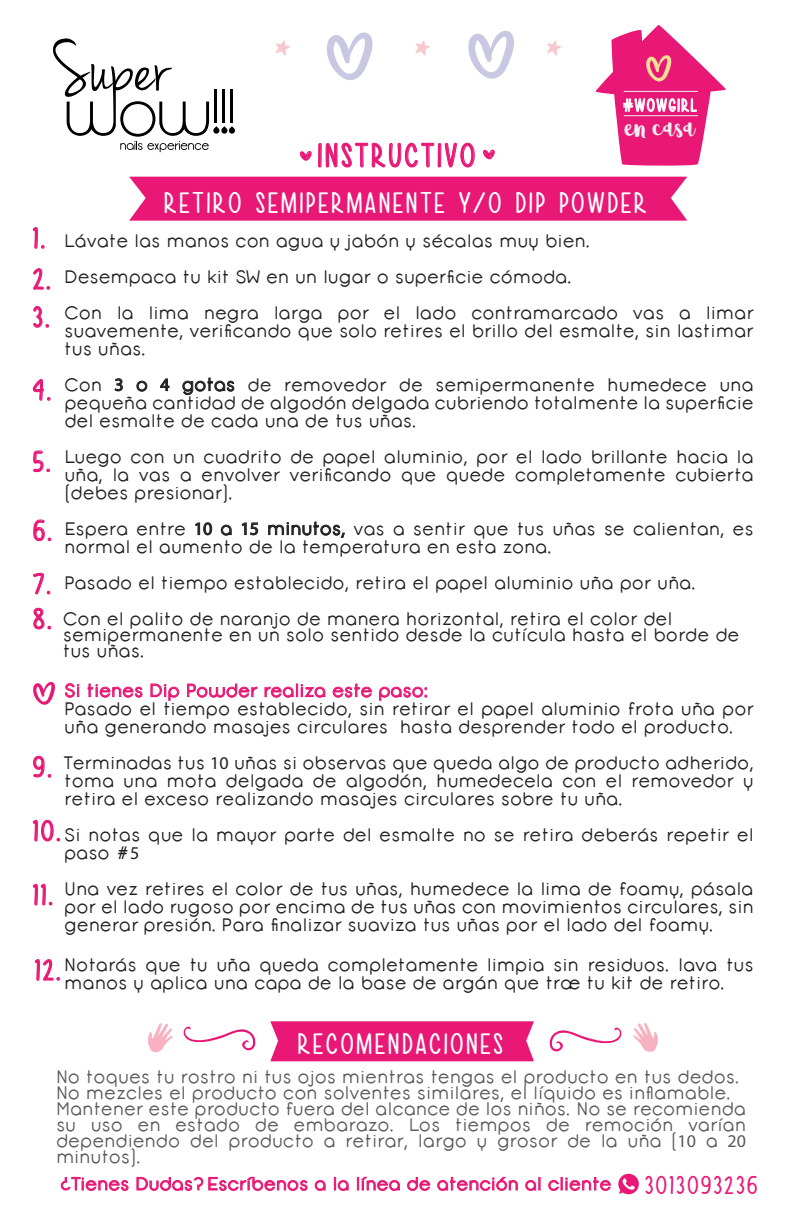
<style>
.page{position:relative;width:790px;height:1224px;background:#fff}
.page>*{position:absolute;margin:0;border:0;box-sizing:border-box;transform-origin:0 0}
.t1{font:37.4px "Wildemount";color:#eeeef0}
.t2{font:34px "Mf Hey Pretty Girl";letter-spacing:.1em;color:#e91775}
.t3{font:30px "Mf Hey Pretty Girl";letter-spacing:.1em;color:#fff}
.t4{font:29.6px/63.8px "Mf Hey Pretty Girl";color:#e91775}
.t5{font:25.8px "Mf Hey Pretty Girl";letter-spacing:.1em;color:#e91775}
.t6{font:18.2px "Mf Hey Pretty Girl";letter-spacing:.1em;color:#fff}
.t7{font:18px/18px "Opificio";color:#231f20}
.t8{font:18px/16px "Opificio";color:#575a5b}
.t9{font:18px "Opificio";color:#e91775}
.s1{font-family:"Myriad Pro"}
</style>
<div class="page">
<svg style="left:468px;top:31px;width:46px;height:48px"></svg>
<svg style="left:327px;top:32px;width:46px;height:48px"></svg>
<svg style="left:415px;top:40px;width:15px;height:16px"></svg>
<svg style="left:547px;top:40px;width:15px;height:16px"></svg>
<svg style="left:276px;top:40px;width:14px;height:16px"></svg>
<div style="left:129px;top:177px;width:558px;height:44px;background:#e91775"></div>
<svg style="left:53px;top:38px;width:182px;height:114px"></svg>
<svg style="left:595px;top:25px;width:131px;height:141px"></svg>
<svg style="left:299px;top:142px;width:176px;height:26px"></svg>
<svg style="left:482px;top:149px;width:13px;height:11px"></svg>
<svg style="left:114px;top:378px;width:9px;height:14px"></svg>
<svg style="left:136px;top:380px;width:12px;height:12px"></svg>
<svg style="left:160px;top:378px;width:10px;height:14px"></svg>
<svg style="left:182px;top:377px;width:53px;height:19px"></svg>
<svg style="left:195px;top:522px;width:18px;height:14px"></svg>
<svg style="left:220px;top:524px;width:12px;height:12px"></svg>
<svg style="left:241px;top:522px;width:18px;height:14px"></svg>
<svg style="left:268px;top:521px;width:77px;height:17px"></svg>
<svg style="left:65px;top:683px;width:15px;height:15px"></svg>
<svg style="left:87px;top:683px;width:56px;height:15px"></svg>
<svg style="left:150px;top:683px;width:30px;height:18px"></svg>
<svg style="left:187px;top:683px;width:71px;height:15px"></svg>
<svg style="left:264px;top:683px;width:62px;height:15px"></svg>
<svg style="left:332px;top:683px;width:40px;height:15px"></svg>
<svg style="left:379px;top:686px;width:49px;height:15px"></svg>
<svg style="left:33px;top:227px;width:12px;height:22px"></svg>
<svg style="left:33px;top:268px;width:17px;height:22px"></svg>
<svg style="left:33px;top:306px;width:16px;height:22px"></svg>
<svg style="left:33px;top:379px;width:18px;height:22px"></svg>
<svg style="left:33px;top:450px;width:17px;height:22px"></svg>
<svg style="left:33px;top:519px;width:19px;height:22px"></svg>
<svg style="left:33px;top:573px;width:18px;height:22px"></svg>
<svg style="left:33px;top:607px;width:18px;height:23px"></svg>
<svg style="left:33px;top:755px;width:19px;height:23px"></svg>
<svg style="left:33px;top:820px;width:27px;height:22px"></svg>
<svg style="left:33px;top:884px;width:20px;height:22px"></svg>
<svg style="left:35px;top:959px;width:25px;height:22px"></svg>
<div style="left:270px;top:1021px;width:264px;height:40px;background:#e91775"></div>
<svg style="left:183px;top:1026px;width:73px;height:25px"></svg>
<svg style="left:549px;top:1027px;width:73px;height:25px"></svg>
<svg style="left:33px;top:681px;width:22px;height:24px"></svg>
<svg style="left:633px;top:1023px;width:25px;height:29px"></svg>
<svg style="left:60px;top:1176px;width:69px;height:15px"></svg>
<svg style="left:136px;top:1176px;width:172px;height:15px"></svg>
<svg style="left:314px;top:1180px;width:12px;height:11px"></svg>
<svg style="left:334px;top:1177px;width:15px;height:14px"></svg>
<svg style="left:357px;top:1176px;width:43px;height:15px"></svg>
<svg style="left:407px;top:1176px;width:24px;height:15px"></svg>
<svg style="left:437px;top:1176px;width:81px;height:15px"></svg>
<svg style="left:525px;top:1177px;width:16px;height:14px"></svg>
<svg style="left:548px;top:1176px;width:63px;height:15px"></svg>
<svg style="left:148px;top:1023px;width:25px;height:30px"></svg>
<svg style="left:618px;top:1174px;width:21px;height:20px"></svg>
<h2 class="t2" style="left:318px;top:135px;width:158px">INSTRUCTIVO</h2>
<p class="t6" style="left:623px;top:94px;width:75px">#WOWGIRL</p>
<h1 class="t1" style="left:624px;top:109px;width:72px">en casa</h1>
<h3 class="t4" style="left:33px;top:218px;width:18px;line-height:41px">1.<br>2.</h3>
<h3 class="t4" style="left:33px;top:286px;width:17px">3.</h3>
<h3 class="t4" style="left:33px;top:359px;width:19px">4.</h3>
<h3 class="t4" style="left:33px;top:430px;width:18px">5.</h3>
<h3 class="t4" style="left:33px;top:504px;width:20px;line-height:53.4px">6.<br>7.</h3>
<h3 class="t4" style="left:33px;top:587px;width:19px">8.</h3>
<h3 class="t3" style="left:164px;top:185px;width:484px">RETIRO SEMIPERMANENTE Y/O DIP POWDER</h3>
<p class="t7" style="left:64px;top:222px;width:691px;line-height:36px">Lávate las manos con agua y jabón y sécalas muy bien.<br>Desempaca tu kit SW en un lugar o superficie cómoda.<br>Con la lima negra larga por el lado contramarcado vas a limar</p>
<p class="t7" style="left:64px;top:321px;width:691px">suavemente, verificando que solo retires el brillo del esmalte, sin lastimar tus uñas.</p>
<p class="t7" style="left:64px;top:375px;width:691px;text-align:justify">Con <span class="s1">3</span> o <span class="s1">4</span> gotas de removedor de semipermanente humedece una pequeña cantidad de algodón delgada cubriendo totalmente la superficie del esmalte de cada una de tus uñas.</p>
<p class="t7" style="left:64px;top:447px;width:691px;text-align:justify">Luego con un cuadrito de papel aluminio, por el lado brillante hacia la uña, la vas a envolver verificando que quede completamente cubierta (debes presionar).</p>
<p class="t7" style="left:64px;top:519px;width:691px">Espera entre <span class="s1">10</span> a <span class="s1">15</span> minutos, vas a sentir que tus uñas se calientan, es normal el aumento de la temperatura en esta zona.</p>
<p class="t7" style="left:64px;top:573px;width:633px">Pasado el tiempo establecido, retira el papel aluminio uña por uña.</p>
<p class="t7" style="left:63px;top:610px;width:678px;line-height:16px">Con el palito de naranjo de manera horizontal, retira el color del semipermanente en un solo sentido desde la cutícula hasta el borde de tus uñas.</p>
<p class="t9" style="left:64px;top:679px;width:366px">Si tienes Dip Powder realiza este paso:</p>
<p class="t7" style="left:64px;top:699px;width:691px">Pasado el tiempo establecido, sin retirar el papel aluminio frota uña por uña generando masajes circulares hasta desprender todo el producto.</p>
<p class="t7" style="left:64px;top:753px;width:691px;text-align:justify">Terminadas tus <span class="s1">10</span> uñas si observas que queda algo de producto adherido, toma una mota delgada de algodón, humedecela con el removedor y retira el exceso realizando masajes circulares sobre tu uña.</p>
<p class="t7" style="left:64px;top:825px;width:691px">Si notas que la mayor parte del esmalte no se retira deberás repetir el paso #<span class="s1">5</span></p>
<p class="t7" style="left:64px;top:879px;width:691px;text-align:justify">Una vez retires el color de tus uñas, humedece la lima de foamy, pásala por el lado rugoso por encima de tus uñas con movimientos circulares, sin generar presión. Para finalizar suaviza tus uñas por el lado del foamy.</p>
<p class="t7" style="left:64px;top:955px;width:691px">Notarás que tu uña queda completamente limpia sin residuos. lava tus manos y aplica una capa de la base de argán que træ tu kit de retiro.</p>
<h3 class="t4" style="left:33px;top:736px;width:29px">9.<br>10.<br>11.</h3>
<h3 class="t4" style="left:35px;top:939px;width:26px">12.</h3>
<h3 class="t3" style="left:298px;top:1026px;width:206px">RECOMENDACIONES</h3>
<p class="t8" style="left:56px;top:1069px;width:692px">No toques tu rostro ni tus ojos mientras tengas el producto en tus dedos.<br>No mezcles el producto con solventes similares, el líquido es inflamable.<br>Mantener este producto fuera del alcance de los niños. No se recomienda su uso en estado de embarazo. Los tiempos de remoción varían dependiendo del producto a retirar, largo y grosor de la uña (<span class="s1">10</span> a <span class="s1">20 </span>minutos).</p>
<p class="t9" style="left:57px;top:1173px;width:556px">¿Tienes Dudas?Escríbenos a la línea de atención al cliente</p>
<h3 class="t5" style="left:645px;top:1170px;width:114px">3013093236</h3>
</div>
